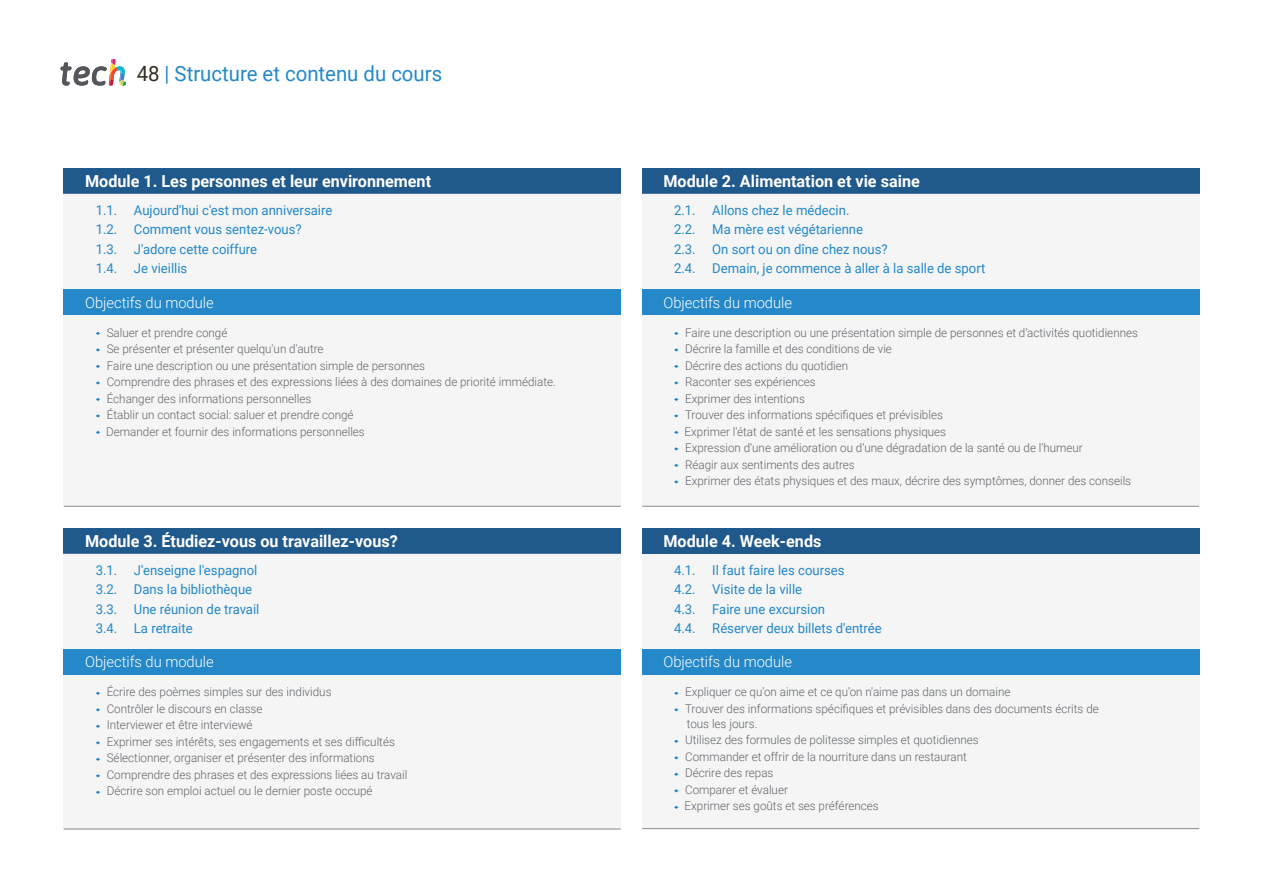
<style>
.page{position:relative;width:1263px;height:893px;background:#fff}
.page>*{position:absolute;margin:0;border:0;box-sizing:border-box;transform-origin:0 0}
.t1{font:21px "Roboto";color:#2488c9}
.t2{font:700 16.5px "Roboto";color:#fff}
.t3{font:300 15px "Roboto";color:#fff}
.t4{font:13.5px/19.5px "Roboto";color:#2488c9}
.t5{font:300 12px/16.5px "Roboto";color:#61646a}
.s1{color:#312e20}
</style>
<div class="page">
<div style="left:64px;top:168px;width:557px;height:26px;background:#20598b"></div>
<div style="left:64px;top:528px;width:557px;height:26px;background:#20598b"></div>
<div style="left:642px;top:168px;width:557px;height:26px;background:#20598b"></div>
<div style="left:642px;top:528px;width:557px;height:26px;background:#20598b"></div>
<div style="left:64px;top:194px;width:557px;height:312px;background:#f4f5f4"></div>
<div style="left:64px;top:554px;width:557px;height:275px;background:#f4f5f4"></div>
<div style="left:642px;top:194px;width:557px;height:312px;background:#f4f5f4"></div>
<div style="left:642px;top:554px;width:557px;height:274px;background:#f4f5f4"></div>
<div style="left:64px;top:289px;width:557px;height:26px;background:#2488c9"></div>
<div style="left:64px;top:649px;width:557px;height:25px;background:#2488c9"></div>
<div style="left:642px;top:289px;width:557px;height:26px;background:#2488c9"></div>
<div style="left:642px;top:649px;width:557px;height:25px;background:#2488c9"></div>
<svg style="left:96px;top:332px;width:4px;height:3px"></svg>
<svg style="left:96px;top:365px;width:4px;height:3px"></svg>
<svg style="left:96px;top:398px;width:4px;height:3px"></svg>
<svg style="left:96px;top:431px;width:4px;height:3px"></svg>
<hr style="left:64px;top:506px;width:557px;height:1px;background:#878a8e">
<hr style="left:64px;top:829px;width:557px;height:1px;background:#878a8e">
<hr style="left:642px;top:506px;width:557px;height:1px;background:#878a8e">
<hr style="left:642px;top:828px;width:557px;height:1px;background:#878a8e">
<svg style="left:61px;top:59px;width:65px;height:27px"></svg>
<h1 class="t1" style="left:137px;top:59px;width:307px"><span class="s1">48</span> | Structure et contenu du cours</h1>
<h2 class="t2" style="left:85px;top:170px;width:348px">Module 1. Les personnes et leur environnement</h2>
<h2 class="t2" style="left:663px;top:170px;width:258px">Module 2. Alimentation et vie saine</h2>
<p class="t4" style="left:96px;top:200px;width:238px">1.1. Aujourd'hui c'est mon anniversaire<br>1.2. Comment vous sentez-vous?<br>1.3. J'adore cette coiffure<br>1.4. Je vieillis</p>
<p class="t4" style="left:674px;top:200px;width:313px">2.1. Allons chez le médecin.<br>2.2. Ma mère est végétarienne<br>2.3. On sort ou on dîne chez nous?<br>2.4. Demain, je commence à aller à la salle de sport</p>
<p class="t3" style="left:85px;top:292px;width:130px">Objectifs du module</p>
<p class="t3" style="left:663px;top:292px;width:130px">Objectifs du module</p>
<p class="t5" style="left:106px;top:324px;width:451px">Saluer et prendre congé<br>Se présenter et présenter quelqu'un d'autre<br>Faire une description ou une présentation simple de personnes<br>Comprendre des phrases et des expressions liées à des domaines de priorité immédiate.<br>Échanger des informations personnelles<br>Établir un contact social: saluer et prendre congé<br>Demander et fournir des informations personnelles</p>
<p class="t5" style="left:685px;top:324px;width:455px">Faire une description ou une présentation simple de personnes et d’activités quotidiennes Décrire la famille et des conditions de vie<br>Décrire des actions du quotidien<br>Raconter ses expériences<br>Exprimer des intentions<br>Trouver des informations spécifiques et prévisibles<br>Exprimer l'état de santé et les sensations physiques<br>Expression d'une amélioration ou d'une dégradation de la santé ou de l'humeur<br>Réagir aux sentiments des autres<br>Exprimer des états physiques et des maux, décrire des symptômes, donner des conseils</p>
<h2 class="t2" style="left:85px;top:530px;width:314px">Module 3. Étudiez-vous ou travaillez-vous?</h2>
<h2 class="t2" style="left:663px;top:530px;width:160px">Module 4. Week-ends</h2>
<p class="t4" style="left:96px;top:559px;width:165px">3.1. J'enseigne l'espagnol<br>3.2. Dans la bibliothèque<br>3.3. Une réunion de travail<br>3.4. La retraite</p>
<p class="t4" style="left:674px;top:559px;width:209px">4.1. Il faut faire les courses<br>4.2. Visite de la ville<br>4.3. Faire une excursion<br>4.4. Réserver deux billets d'entrée</p>
<p class="t3" style="left:85px;top:651px;width:130px">Objectifs du module</p>
<p class="t3" style="left:663px;top:651px;width:130px">Objectifs du module</p>
<p class="t5" style="left:107px;top:683px;width:302px">Écrire des poèmes simples sur des individus<br>Contrôler le discours en classe<br>Interviewer et être interviewé<br>Exprimer ses intérêts, ses engagements et ses difficultés Sélectionner, organiser et présenter des informations Comprendre des phrases et des expressions liées au travail Décrire son emploi actuel ou le dernier poste occupé</p>
<p class="t5" style="left:685px;top:683px;width:415px">Expliquer ce qu'on aime et ce qu'on n'aime pas dans un domaine<br>Trouver des informations spécifiques et prévisibles dans des documents écrits de</p>
<p class="t5" style="left:685px;top:715px;width:296px">tous les jours.<br>Utilisez des formules de politesse simples et quotidiennes Commander et offrir de la nourriture dans un restaurant Décrire des repas<br>Comparer et évaluer<br>Exprimer ses goûts et ses préférences</p>
</div>
